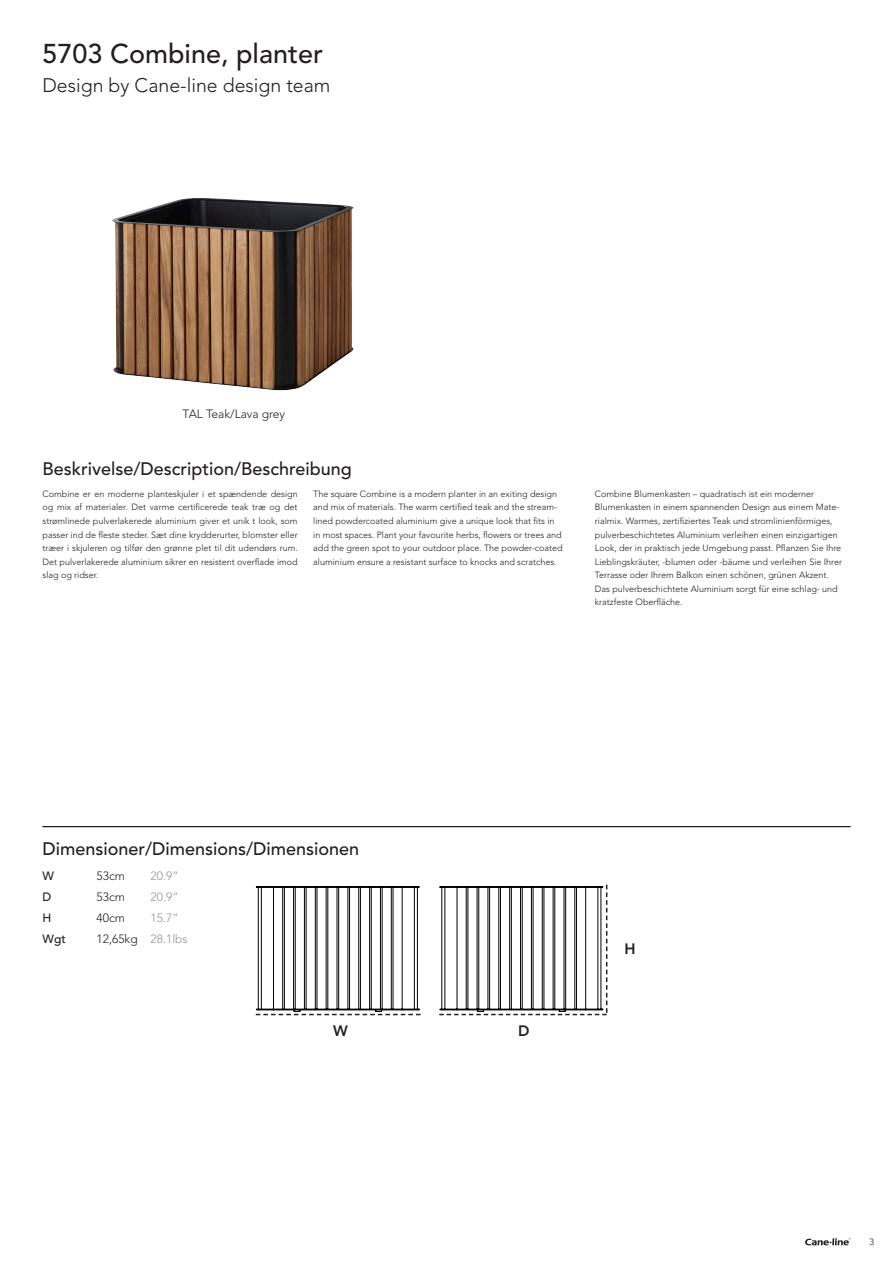
<style>
.page{position:relative;width:893px;height:1263px;background:#fff}
.page>*{position:absolute;margin:0;border:0;box-sizing:border-box;transform-origin:0 0}
.t1{font:500 27px "Avenir LT Pro";color:#231f20}
.t2{font:300 19.5px "Avenir LT Pro";color:#231f20}
.t3{font:500 18px "Avenir LT Pro";color:#231f20}
.t4{font:800 15px "Avenir LT Pro";color:#231f20}
.t5{font:300 12px "Avenir LT Pro";color:#231f20}
.t6{font:300 12px "Avenir LT Pro";color:#939598}
.t7{font:500 12px "Avenir LT Pro";color:#231f20}
.t8{font:300 9px/13.5px "Avenir LT Pro";color:#231f20}
.s1{color:#939598}
</style>
<div class="page">
<hr style="left:43px;top:826px;width:807px;height:1px;background:#231f20">
<svg style="left:805px;top:1238px;width:45px;height:7px"></svg>
<img style="left:112px;top:198px;width:242px;height:193px">
<svg style="left:439px;top:884px;width:169px;height:131px"></svg>
<svg style="left:256px;top:886px;width:165px;height:129px"></svg>
<p class="t1" style="left:43px;top:38px;width:282px">5703 Combine, planter</p>
<p class="t2" style="left:43px;top:73px;width:289px">Design by Cane-line design team</p>
<p class="t5" style="left:183px;top:406px;width:104px">TAL Teak/Lava grey</p>
<h3 class="t3" style="left:43px;top:458px;width:311px">Beskrivelse/Description/Beschreibung</h3>
<p class="t8" style="left:43px;top:487px;width:257px;text-align:justify">Combine er en moderne planteskjuler i et spændende design og mix af materialer. Det varme certificerede teak træ og det strømlinede pulverlakerede aluminium giver et unik t look, som passer ind de fleste steder. Sæt dine krydderurter, blomster eller træer i skjuleren og tilfør den grønne plet til dit udendørs rum.<br>Det pulverlakerede aluminium sikrer en resistent overflade imod slag og ridser.</p>
<p class="t8" style="left:313px;top:487px;width:251px">The square Combine is a modern planter in an exiting design and mix of materials. The warm certified teak and the stream&shy;lined powdercoated aluminium give a unique look that fits in in most spaces. Plant your favourite herbs, flowers or trees and add the green spot to your outdoor place. The powder-coated aluminium ensure a resistant surface to knocks and scratches.</p>
<p class="t8" style="left:595px;top:487px;width:249px">Combine Blumenkasten – quadratisch ist ein moderner Blumenkasten in einem spannenden Design aus einem Mate&shy;rialmix. Warmes, zertifiziertes Teak und stromlinienförmiges, pulverbeschichtetes Aluminium verleihen einen einzigartigen Look, der in praktisch jede Umgebung passt. Pflanzen Sie Ihre Lieblingskräuter, -blumen oder -bäume und verleihen Sie Ihrer Terrasse oder Ihrem Balkon einen schönen, grünen Akzent.<br>Das pulverbeschichtete Aluminium sorgt für eine schlag- und kratzfeste Oberfläche.</p>
<h3 class="t3" style="left:43px;top:838px;width:318px">Dimensioner/Dimensions/Dimensionen</h3>
<p class="t7" style="left:43px;top:869px;width:13px">W</p>
<p class="t5" style="left:97px;top:869px;width:30px">53cm</p>
<p class="t6" style="left:151px;top:869px;width:30px">20.9”</p>
<p class="t7" style="left:43px;top:890px;width:10px">D</p>
<p class="t5" style="left:97px;top:890px;width:30px">53cm</p>
<p class="t6" style="left:151px;top:890px;width:30px">20.9”</p>
<p class="t7" style="left:43px;top:911px;width:10px">H</p>
<p class="t5" style="left:97px;top:911px;width:30px">40cm</p>
<p class="t6" style="left:151px;top:911px;width:30px">15.7”</p>
<p class="t7" style="left:43px;top:932px;width:25px">Wgt</p>
<p class="t5" style="left:97px;top:932px;width:93px">12,65kg <span class="s1">28.1lbs</span></p>
<p class="t4" style="left:333px;top:1022px;width:16px">W</p>
<p class="t4" style="left:518px;top:1022px;width:13px">D</p>
<p class="t4" style="left:625px;top:940px;width:13px">H</p>
<p class="t8" style="left:869px;top:1235px;width:6px">3</p>
</div>
